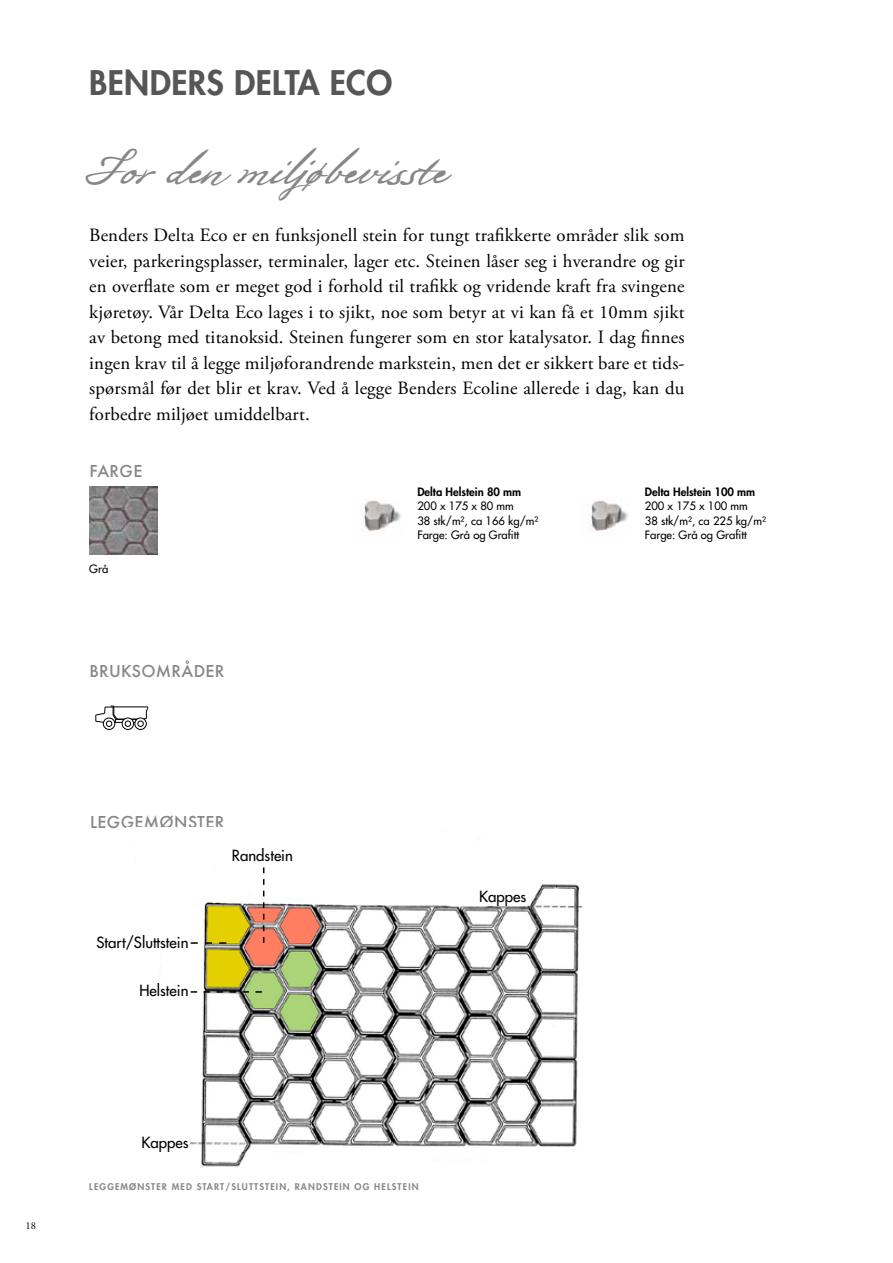
<style>
.page{position:relative;width:893px;height:1263px;background:#fff}
.page>*{position:absolute;margin:0;border:0;box-sizing:border-box;transform-origin:0 0}
.t1{font:48px "Bolivar";color:#868786}
.t2{font:800 33px "Futura Std";letter-spacing:.01em;color:#565655}
.t3{font:18.75px/25.5px "Adobe Garamond Pro";letter-spacing:.01em;color:#000;text-align:justify}
.t4{font:500 18px "Futura PT";letter-spacing:.02em;color:#868786}
.t5{font:500 15px "Futura Std";color:#000}
.t6{font:500 11.25px/14.2px "Futura Std";color:#000}
.t7{font:800 11.25px "Futura Std";color:#000}
.t8{font:10.5px "Adobe Garamond Pro";color:#000}
.t9{font:800 9px "Futura Std";letter-spacing:.125em;color:#868786}
</style>
<div class="page">
<img style="left:89px;top:487px;width:68px;height:68px">
<div style="left:135px;top:718px;width:11px;height:12px;border:1px solid #000;border-radius:50%"></div>
<div style="left:122px;top:718px;width:12px;height:12px;border:1px solid #000;border-radius:50%"></div>
<div style="left:103px;top:718px;width:12px;height:12px;border:1px solid #000;border-radius:50%"></div>
<svg style="left:95px;top:706px;width:53px;height:20px"></svg>
<img style="left:364px;top:500px;width:37px;height:32px">
<img style="left:189px;top:839px;width:394px;height:328px">
<svg style="left:191px;top:991px;width:71px;height:2px"></svg>
<svg style="left:191px;top:942px;width:35px;height:2px"></svg>
<svg style="left:263px;top:867px;width:1px;height:76px"></svg>
<img style="left:591px;top:500px;width:37px;height:32px">
<h2 class="t2" style="left:89px;top:62px;width:304px">BENDERS DELTA ECO</h2>
<h1 class="t1" style="left:89px;top:139px;width:360px">For den miljøbevisste</h1>
<p class="t3" style="left:89px;top:223px;width:597px">Benders Delta Eco er en funksjonell stein for tungt trafikkerte områder slik som veier, parkeringsplasser, terminaler, lager etc. Steinen låser seg i hverandre og gir en overflate som er meget god i forhold til trafikk og vridende kraft fra svingene kjøretøy. Vår Delta Eco lages i to sjikt, noe som betyr at vi kan få et 10mm sjikt av betong med titanoksid. Steinen fungerer som en stor katalysator. I dag finnes ingen krav til å legge miljøforandrende markstein, men det er sikkert bare et tids&shy;spørsmål før det blir et krav. Ved å legge Benders Ecoline allerede i dag, kan du forbedre miljøet umiddelbart.</p>
<p class="t4" style="left:89px;top:460px;width:54px">FARGE</p>
<p class="t6" style="left:89px;top:561px;width:20px">Grå</p>
<p class="t4" style="left:89px;top:660px;width:137px">BRUKSOMRÅDER</p>
<p class="t4" style="left:90px;top:811px;width:136px">LEGGEMØNSTER</p>
<p class="t5" style="left:232px;top:846px;width:63px">Randstein</p>
<p class="t5" style="left:97px;top:932px;width:94px">Start/Sluttstein</p>
<p class="t5" style="left:139px;top:981px;width:51px">Helstein</p>
<p class="t7" style="left:417px;top:485px;width:105px">Delta Helstein 80 mm</p>
<p class="t6" style="left:417px;top:499px;width:123px">200 x 175 x 80 mm<br>38 stk/m², ca 166 kg/m²<br>Farge: Grå og Grafitt</p>
<p class="t7" style="left:645px;top:485px;width:112px">Delta Helstein 100 mm</p>
<p class="t6" style="left:645px;top:499px;width:123px">200 x 175 x 100 mm<br>38 stk/m², ca 225 kg/m²<br>Farge: Grå og Grafitt</p>
<p class="t5" style="left:479px;top:887px;width:49px">Kappes</p>
<p class="t8" style="left:26px;top:1219px;width:12px">18</p>
<p class="t5" style="left:141px;top:1133px;width:49px">Kappes</p>
<p class="t9" style="left:89px;top:1180px;width:331px">LEGGEMØNSTER MED START/SLUTTSTEIN, RANDSTEIN OG HELSTEIN</p>
</div>
